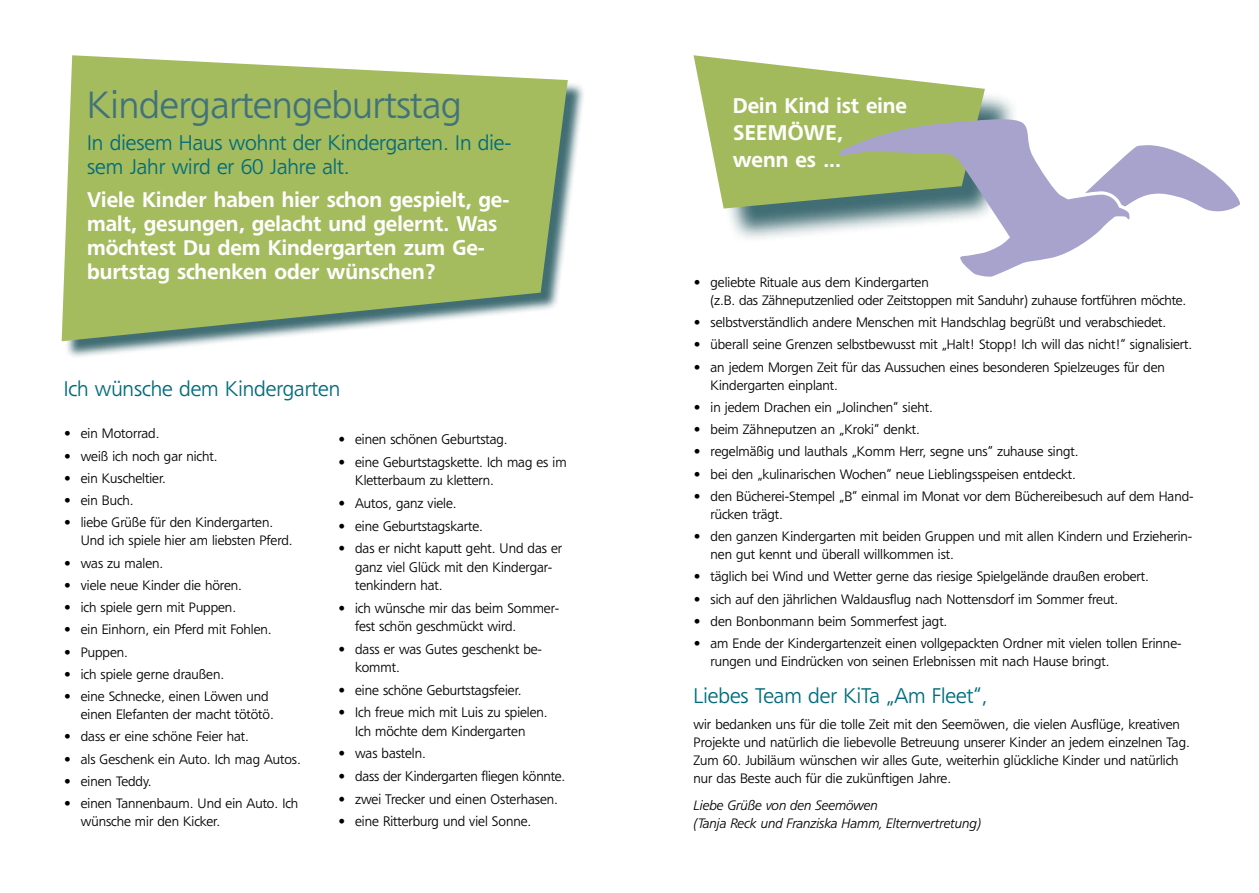
<style>
.page{position:relative;width:1259px;height:893px;background:#fff}
.page>*{position:absolute;margin:0;border:0;box-sizing:border-box;transform-origin:0 0}
.t1{font:300 37.5px "Freeborn SB";color:#40727c}
.t2{font:500 21px/24px "Freeborn SB";color:#fff}
.t3{font:300 21px/24px "Freeborn SB";color:#006c7d}
.t4{font:300 13.8px/18.3px "Freeborn SB";color:#000}
.t5{font:300 13.5px/18px "Freeborn SB";color:#000}
.t6{font:italic 300 13.5px/18px "Freeborn SB";color:#000}
</style>
<div class="page">
<div style="left:699px;top:61px;width:320px;height:183px;background:#003c45;opacity:.75"></div>
<svg style="left:693px;top:55px;width:292px;height:154px"></svg>
<svg style="left:839px;top:119px;width:400px;height:158px"></svg>
<div style="left:64px;top:58px;width:522px;height:301px;background:#003c45;opacity:.75"></div>
<svg style="left:62px;top:55px;width:506px;height:286px;background:#a9bf71"></svg>
<h1 class="t1" style="left:87px;top:83px;width:376px">Kindergartengeburtstag</h1>
<h2 class="t3" style="left:87px;top:131px;width:426px">In diesem Haus wohnt der Kindergarten. In die&shy;sem Jahr wird er 60 Jahre alt.</h2>
<h2 class="t2" style="left:87px;top:187px;width:424px">Viele Kinder haben hier schon gespielt, ge&shy;malt, gesungen, gelacht und gelernt. Was möchtest Du dem Kindergarten zum Ge&shy;burtstag schenken oder wünschen?</h2>
<h2 class="t3" style="left:64px;top:376px;width:278px">Ich wünsche dem Kindergarten</h2>
<p class="t5" style="left:64px;top:425px;width:97px">• ein Motorrad.</p>
<p class="t5" style="left:64px;top:447px;width:155px">• weiß ich noch gar nicht.</p>
<p class="t5" style="left:64px;top:469px;width:104px">• ein Kuscheltier.</p>
<p class="t5" style="left:64px;top:491px;width:71px">• ein Buch.</p>
<p class="t5" style="left:81px;top:514px;width:213px;text-indent:-17px">• liebe Grüße für den Kindergarten.<br>Und ich spiele hier am liebsten Pferd.</p>
<p class="t5" style="left:64px;top:554px;width:101px">• was zu malen.</p>
<p class="t5" style="left:64px;top:576px;width:180px">• viele neue Kinder die hören.</p>
<p class="t5" style="left:64px;top:598px;width:174px">• ich spiele gern mit Puppen.</p>
<p class="t5" style="left:64px;top:621px;width:209px">• ein Einhorn, ein Pferd mit Fohlen.</p>
<p class="t5" style="left:64px;top:643px;width:66px">• Puppen.</p>
<p class="t5" style="left:64px;top:665px;width:162px">• ich spiele gerne draußen.</p>
<p class="t5" style="left:81px;top:687px;width:194px;text-indent:-17px">• eine Schnecke, einen Löwen und einen Elefanten der macht tötötö.</p>
<p class="t5" style="left:64px;top:728px;width:187px">• dass er eine schöne Feier hat.</p>
<p class="t5" style="left:64px;top:750px;width:239px">• als Geschenk ein Auto. Ich mag Autos.</p>
<p class="t5" style="left:64px;top:772px;width:89px">• einen Teddy.</p>
<p class="t5" style="left:81px;top:794px;width:219px;text-indent:-17px">• einen Tannenbaum. Und ein Auto. Ich wünsche mir den Kicker.</p>
<p class="t4" style="left:338px;top:430px;width:171px">• einen schönen Geburtstag.</p>
<p class="t4" style="left:355px;top:453px;width:213px;text-indent:-17px">• eine Geburtstagskette. Ich mag es im<br>Kletterbaum zu klettern.</p>
<p class="t4" style="left:338px;top:494px;width:120px">• Autos, ganz viele.</p>
<p class="t4" style="left:338px;top:517px;width:146px">• eine Geburtstagskarte.</p>
<p class="t4" style="left:355px;top:539px;width:209px;text-indent:-17px">• das er nicht kaputt geht. Und das er ganz viel Glück mit den Kindergar&shy;tenkindern hat.</p>
<p class="t4" style="left:355px;top:599px;width:206px;text-indent:-17px">• ich wünsche mir das beim Sommer&shy;fest schön geschmückt wird.</p>
<p class="t4" style="left:355px;top:640px;width:188px;text-indent:-17px">• dass er was Gutes geschenkt be&shy;kommt.</p>
<p class="t4" style="left:338px;top:681px;width:185px">• eine schöne Geburtstagsfeier.</p>
<p class="t4" style="left:338px;top:703px;width:211px;text-align:center">• Ich freue mich mit Luis zu spielen.<br>Ich möchte dem Kindergarten</p>
<p class="t4" style="left:338px;top:744px;width:89px">• was basteln.</p>
<p class="t4" style="left:338px;top:767px;width:229px">• dass der Kindergarten fliegen könnte.</p>
<p class="t4" style="left:338px;top:790px;width:221px">• zwei Trecker und einen Osterhasen.</p>
<p class="t4" style="left:338px;top:812px;width:195px">• eine Ritterburg und viel Sonne.</p>
<h2 class="t2" style="left:733px;top:92px;width:176px;line-height:27px">Dein Kind ist eine<br>SEEMÖWE,<br>wenn es ...</h2>
<p class="t5" style="left:710px;top:273px;width:477px;text-indent:-17px">• geliebte Rituale aus dem Kindergarten<br>(z.B. das Zähneputzenlied oder Zeitstoppen mit Sanduhr) zuhause fortführen möchte.</p>
<p class="t5" style="left:693px;top:313px;width:474px">• selbstverständlich andere Menschen mit Handschlag begrüßt und verabschiedet.</p>
<p class="t5" style="left:693px;top:336px;width:500px">• überall seine Grenzen selbstbewusst mit „Halt! Stopp! Ich will das nicht!“ signalisiert.</p>
<p class="t5" style="left:710px;top:358px;width:456px;text-indent:-17px">• an jedem Morgen Zeit für das Aussuchen eines besonderen Spielzeuges für den<br>Kindergarten einplant.</p>
<p class="t5" style="left:693px;top:398px;width:241px">• in jedem Drachen ein „Jolinchen“ sieht.</p>
<p class="t5" style="left:693px;top:420px;width:228px">• beim Zähneputzen an „Kroki“ denkt.</p>
<p class="t5" style="left:693px;top:443px;width:386px">• regelmäßig und lauthals „Komm Herr, segne uns“ zuhause singt.</p>
<p class="t5" style="left:693px;top:465px;width:384px">• bei den „kulinarischen Wochen“ neue Lieblingsspeisen entdeckt.</p>
<p class="t5" style="left:710px;top:487px;width:484px;text-indent:-17px">• den Bücherei-Stempel „B“ einmal im Monat vor dem Büchereibesuch auf dem Hand&shy;rücken trägt.</p>
<p class="t5" style="left:710px;top:527px;width:483px;text-indent:-17px">• den ganzen Kindergarten mit beiden Gruppen und mit allen Kindern und Erzieherin&shy;nen gut kennt und überall willkommen ist.</p>
<p class="t5" style="left:693px;top:568px;width:457px">• täglich bei Wind und Wetter gerne das riesige Spielgelände draußen erobert.</p>
<p class="t5" style="left:693px;top:590px;width:426px">• sich auf den jährlichen Waldausflug nach Nottensdorf im Sommer freut.</p>
<p class="t5" style="left:693px;top:612px;width:255px">• den Bonbonmann beim Sommerfest jagt.</p>
<p class="t5" style="left:710px;top:634px;width:472px;text-indent:-17px">• am Ende der Kindergartenzeit einen vollgepackten Ordner mit vielen tollen Erinne&shy;rungen und Eindrücken von seinen Erlebnissen mit nach Hause bringt.</p>
<h2 class="t3" style="left:693px;top:684px;width:295px">Liebes Team der KiTa „Am Fleet“,</h2>
<p class="t5" style="left:693px;top:716px;width:498px">wir bedanken uns für die tolle Zeit mit den Seemöwen, die vielen Ausflüge, kreativen Projekte und natürlich die liebevolle Betreuung unserer Kinder an jedem einzelnen Tag.<br>Zum 60. Jubiläum wünschen wir alles Gute, weiterhin glückliche Kinder und natürlich nur das Beste auch für die zukünftigen Jahre.</p>
<p class="t6" style="left:693px;top:796px;width:289px">Liebe Grüße von den Seemöwen<br>(Tanja Reck und Franziska Hamm, Elternvertretung)</p>
</div>
